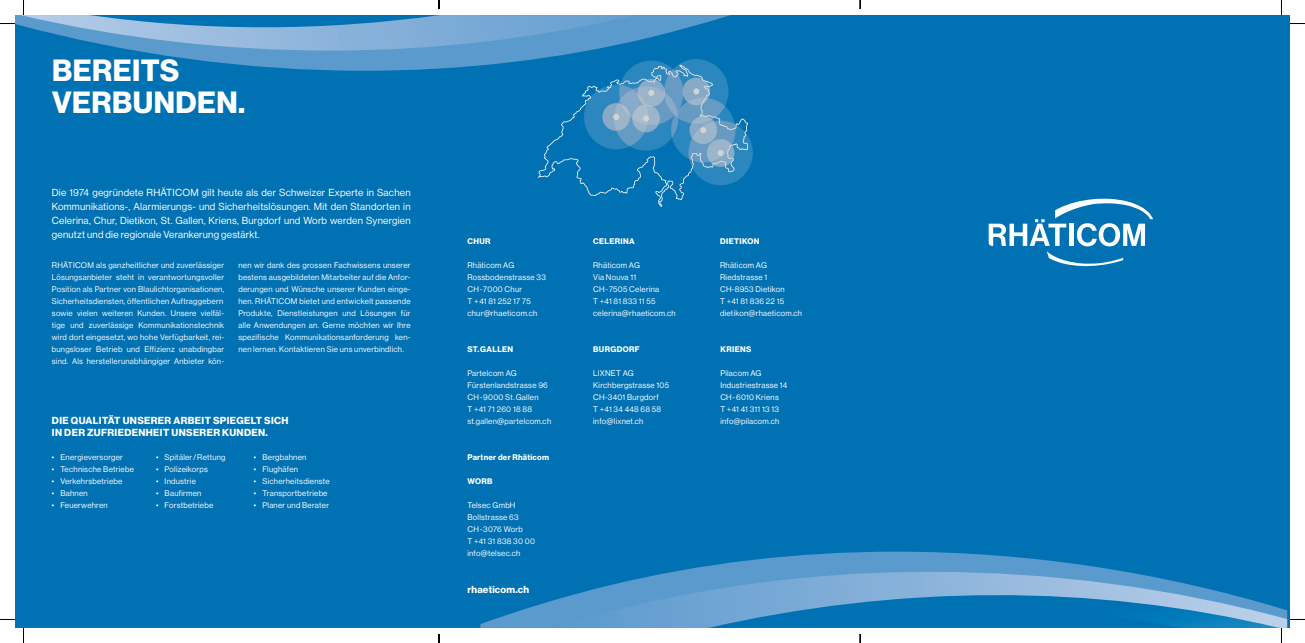
<style>
.page{position:relative;width:1305px;height:643px;background:#fff}
.page>*{position:absolute;margin:0;border:0;box-sizing:border-box;transform-origin:0 0}
.t1{font:30px/32px "N Haas Grotesk DS Std 75 Bd";letter-spacing:.015em;color:#fff}
.t2{font:10px/14px "N Haas Grotesk DS Std 55 Rg";letter-spacing:.02em;color:#fff;text-align:justify}
.t3{font:10px/12px "N Haas Grotesk DS Std 75 Bd";letter-spacing:.035em;color:#fff}
.t4{font:8px/12px "N Haas Grotesk DS Std 55 Rg";letter-spacing:.03em;color:#fff}
.t5{font:8px "N Haas Grotesk DS Std 75 Bd";letter-spacing:.045em;color:#fff}
</style>
<div class="page">
<div style="left:15px;top:15px;width:1274px;height:612px;background:#0072b4"></div>
<svg style="left:480px;top:551px;width:640px;height:76px"></svg>
<svg style="left:550px;top:571px;width:613px;height:56px"></svg>
<svg style="left:139px;top:51px;width:563px;height:20px;fill:#5b9acd"></svg>
<svg style="left:988px;top:198px;width:164px;height:68px"></svg>
<img style="left:538px;top:60px;width:214px;height:146px">
<svg style="left:1289px;top:23px;width:15px;height:1px"></svg>
<svg style="left:0;top:619px;width:15px;height:1px"></svg>
<svg style="left:23px;top:627px;width:1px;height:15px"></svg>
<svg style="left:0;top:0;width:730px;height:51px"></svg>
<svg style="left:438px;top:634px;width:2px;height:8px"></svg>
<svg style="left:859px;top:0;width:2px;height:9px"></svg>
<svg style="left:639px;top:579px;width:665px;height:63px"></svg>
<h1 class="t1" style="left:52px;top:55px;width:194px">BEREITS<br>VERBUNDEN.</h1>
<p class="t2" style="left:52px;top:185px;width:360px">Die 1974 gegründete RHÄTICOM gilt heute als der Schweizer Experte in Sachen Kommunikations-, Alarmierungs- und Sicherheitslösungen. Mit den Standorten in Celerina, Chur, Dietikon, St. Gallen, Kriens, Burgdorf und Worb werden Synergien genutzt und die regionale Verankerung gestärkt.</p>
<p class="t4" style="left:52px;top:259px;width:174px;text-align:justify">RHÄTICOM als ganzheitlicher und zuverlässiger Lösungsanbieter steht in verantwortungsvoller Position als Partner von Blaulichtorganisationen, Sicherheitsdiensten, öffentlichen Auftraggebern sowie vielen weiteren Kunden. Unsere vielfäl&shy;tige und zuverlässige Kommunikationstechnik wird dort eingesetzt, wo hohe Verfügbarkeit, rei&shy;bungsloser Betrieb und Effizienz unabdingbar sind. Als herstellerunabhängiger Anbieter kön-</p>
<p class="t4" style="left:238px;top:259px;width:174px;text-align:justify">nen wir dank des grossen Fachwissens unserer bestens ausgebildeten Mitarbeiter auf die Anfor&shy;derungen und Wünsche unserer Kunden einge&shy;hen. RHÄTICOM bietet und entwickelt passende Produkte, Dienstleistungen und Lösungen für alle Anwendungen an. Gerne möchten wir Ihre spezifische Kommunikationsanforderung ken&shy;nen lernen. Kontaktieren Sie uns unverbindlich.</p>
<p class="t3" style="left:52px;top:414px;width:238px">DIE QUALITÄT UNSERER ARBEIT SPIEGELT SICH<br>IN DER ZUFRIEDENHEIT UNSERER KUNDEN.</p>
<p class="t4" style="left:52px;top:451px;width:73px">• Energieversorger</p>
<p class="t4" style="left:52px;top:463px;width:84px">• Technische Betriebe</p>
<p class="t4" style="left:52px;top:475px;width:72px">• Verkehrsbetriebe</p>
<p class="t4" style="left:52px;top:487px;width:37px">• Bahnen</p>
<p class="t4" style="left:52px;top:499px;width:57px">• Feuerwehren</p>
<p class="t4" style="left:156px;top:451px;width:71px">• Spitäler / Rettung</p>
<p class="t4" style="left:156px;top:463px;width:53px">• Polizeikorps</p>
<p class="t4" style="left:156px;top:475px;width:41px">• Industrie</p>
<p class="t4" style="left:156px;top:487px;width:47px">• Baufirmen</p>
<p class="t4" style="left:156px;top:499px;width:59px">• Forstbetriebe</p>
<p class="t4" style="left:254px;top:451px;width:54px">• Bergbahnen</p>
<p class="t4" style="left:254px;top:463px;width:46px">• Flughäfen</p>
<p class="t4" style="left:254px;top:475px;width:77px">• Sicherheitsdienste</p>
<p class="t4" style="left:254px;top:487px;width:75px">• Transportbetriebe</p>
<p class="t4" style="left:254px;top:499px;width:77px">• Planer und Berater</p>
<p class="t5" style="left:467px;top:236px;width:25px">CHUR</p>
<p class="t4" style="left:467px;top:259px;width:80px">Rhäticom AG<br>Rossbodenstrasse 33<br>CH - 7000 Chur<br>T + 41 81 252 17 75 chur@rhaeticom.ch</p>
<p class="t5" style="left:467px;top:344px;width:47px">ST. GALLEN</p>
<p class="t4" style="left:467px;top:367px;width:85px">Partelcom AG<br>Fürstenlandstrasse 96<br>CH - 9000 St. Gallen<br>T +41 71 260 18 88 st.gallen@partelcom.ch</p>
<p class="t5" style="left:467px;top:452px;width:83px">Partner der Rhäticom</p>
<p class="t5" style="left:467px;top:476px;width:27px">WORB</p>
<p class="t4" style="left:467px;top:499px;width:69px">Telsec GmbH<br>Bollstrasse 63<br>CH - 3076 Worb<br>T +41 31 838 30 00 info@telsec.ch</p>
<p class="t3" style="left:467px;top:582px;width:63px">rhaeticom.ch</p>
<p class="t5" style="left:593px;top:236px;width:43px">CELERINA</p>
<p class="t4" style="left:593px;top:259px;width:84px">Rhäticom AG<br>Via Nouva 11<br>CH - 7505 Celerina<br>T +41 81 833 11 55 celerina@rhaeticom.ch</p>
<p class="t5" style="left:593px;top:344px;width:48px">BURGDORF</p>
<p class="t4" style="left:593px;top:367px;width:78px">LIXNET AG<br>Kirchbergstrasse 105<br>CH-3401 Burgdorf<br>T +41 34 448 68 58 info@lixnet.ch</p>
<p class="t5" style="left:720px;top:236px;width:41px">DIETIKON</p>
<p class="t4" style="left:720px;top:259px;width:84px">Rhäticom AG<br>Riedstrasse 1<br>CH-8953 Dietikon<br>T +41 81 836 22 15 dietikon@rhaeticom.ch</p>
<p class="t5" style="left:720px;top:344px;width:32px">KRIENS</p>
<p class="t4" style="left:720px;top:367px;width:69px">Pilacom AG<br>Industriestrasse 14<br>CH - 6010 Kriens<br>T +41 41 311 13 13 info@pilacom.ch</p>
</div>
